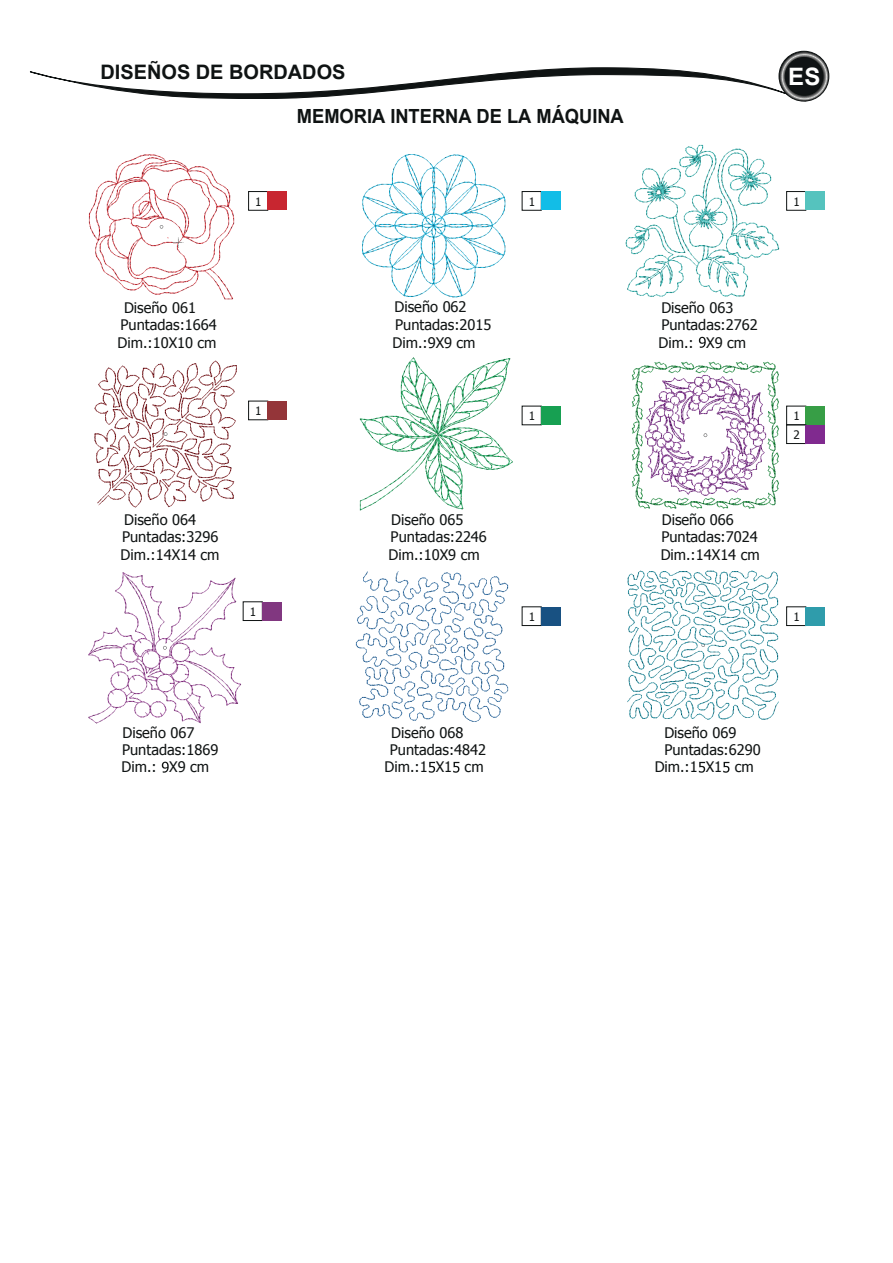
<style>
.page{position:relative;width:893px;height:1263px;background:#fff}
.page>*{position:absolute;margin:0;border:0;box-sizing:border-box;transform-origin:0 0}
.t1{font:700 24px "Arial";color:#fff}
.t2{font:700 19.95px "Arial";color:#0f1313}
.t3{font:700 19.5px "Arial";color:#0f1313;scale:.94 1}
.t4{font:14.55px/17.7px "Tahoma";color:#0f1313}
.t5{font:11.7px/18.8px "Tahoma";color:#0f1313}
</style>
<div class="page">
<img style="left:627px;top:570px;width:152px;height:150px">
<img style="left:355px;top:571px;width:154px;height:151px">
<img style="left:88px;top:572px;width:163px;height:152px">
<img style="left:631px;top:361px;width:160px;height:148px">
<img style="left:359px;top:357px;width:154px;height:154px">
<img style="left:94px;top:360px;width:143px;height:148px">
<img style="left:625px;top:144px;width:155px;height:153px">
<img style="left:362px;top:154px;width:144px;height:144px">
<img style="left:88px;top:154px;width:164px;height:146px">
<svg style="left:699px;top:337px;width:7px;height:11px"></svg>
<svg style="left:161px;top:761px;width:8px;height:12px"></svg>
<svg style="left:429px;top:762px;width:6px;height:11px"></svg>
<svg style="left:453px;top:762px;width:6px;height:11px"></svg>
<svg style="left:699px;top:762px;width:6px;height:11px"></svg>
<svg style="left:723px;top:762px;width:6px;height:11px"></svg>
<div style="left:248px;top:191px;width:20px;height:19px;border:1px solid #0f1313"></div>
<div style="left:268px;top:192px;width:19px;height:18px;background:#c82630"></div>
<div style="left:268px;top:401px;width:19px;height:19px;background:#943539"></div>
<div style="left:262px;top:602px;width:19px;height:18px;background:#813780"></div>
<div style="left:541px;top:607px;width:19px;height:18px;background:#185182"></div>
<div style="left:786px;top:607px;width:20px;height:19px;border:1px solid #0f1313"></div>
<div style="left:806px;top:607px;width:19px;height:18px;background:#2f9cab"></div>
<div style="left:541px;top:406px;width:19px;height:19px;background:#17a052"></div>
<div style="left:786px;top:406px;width:20px;height:19px;border:1px solid #0f1313"></div>
<div style="left:806px;top:406px;width:19px;height:19px;background:#379e46"></div>
<div style="left:786px;top:425px;width:20px;height:19px;border:1px solid #0f1313"></div>
<div style="left:806px;top:425px;width:19px;height:18px;background:#802a8f"></div>
<div style="left:541px;top:192px;width:19px;height:18px;background:#12bde7"></div>
<div style="left:786px;top:191px;width:20px;height:19px;border:1px solid #0f1313"></div>
<div style="left:806px;top:192px;width:19px;height:18px;background:#55c3be"></div>
<svg style="left:30px;top:51px;width:799px;height:51px"></svg>
<h2 class="t2" style="left:100px;top:59px;width:246px">DISEÑOS DE BORDADOS</h2>
<h3 class="t3" style="left:297px;top:103px;width:349px">MEMORIA INTERNA DE LA MÁQUINA</h3>
<h1 class="t1" style="left:788px;top:61px;width:34px">ES</h1>
<p class="t4" style="left:124px;top:298px;width:74px">Diseño 061</p>
<p class="t5" style="left:255px;top:192px;width:8px">1</p>
<p class="t5" style="left:529px;top:192px;width:8px">1</p>
<p class="t5" style="left:793px;top:192px;width:8px">1</p>
<p class="t4" style="left:394px;top:298px;width:74px">Diseño 062</p>
<p class="t4" style="left:661px;top:298px;width:74px">Diseño 063</p>
<p class="t4" style="left:121px;top:315px;width:98px">Puntadas:1664</p>
<p class="t4" style="left:395px;top:315px;width:98px">Puntadas:2015</p>
<p class="t4" style="left:118px;top:333px;width:100px">Dim.:10X10 cm</p>
<p class="t4" style="left:393px;top:333px;width:85px">Dim.:9X9 cm</p>
<p class="t5" style="left:255px;top:401px;width:8px">1</p>
<p class="t4" style="left:659px;top:315px;width:100px">Puntadas:2762<br>Dim.: X9 cm</p>
<p class="t5" style="left:529px;top:406px;width:8px">1</p>
<p class="t5" style="left:793px;top:406px;width:8px">1<br>2</p>
<p class="t4" style="left:124px;top:510px;width:74px">Diseño 064</p>
<p class="t4" style="left:391px;top:510px;width:74px">Diseño 065</p>
<p class="t4" style="left:662px;top:510px;width:74px">Diseño 066</p>
<p class="t4" style="left:121px;top:527px;width:100px">Puntadas:3296<br>Dim.:14X14 cm</p>
<p class="t4" style="left:389px;top:527px;width:100px">Puntadas:2246<br>Dim.:10X9 cm</p>
<p class="t4" style="left:661px;top:527px;width:101px">Puntadas:7024<br>Dim.:14X14 cm</p>
<p class="t4" style="left:122px;top:723px;width:74px">Diseño 067</p>
<p class="t5" style="left:250px;top:602px;width:8px">1</p>
<p class="t5" style="left:529px;top:607px;width:8px">1</p>
<p class="t5" style="left:793px;top:607px;width:8px">1</p>
<p class="t4" style="left:391px;top:723px;width:74px">Diseño 068</p>
<p class="t4" style="left:664px;top:723px;width:74px">Diseño 069</p>
<p class="t4" style="left:122px;top:740px;width:98px">Puntadas:1869</p>
<p class="t4" style="left:390px;top:740px;width:98px">Puntadas:4842</p>
<p class="t4" style="left:122px;top:758px;width:89px">Dim.: X9 cm</p>
<p class="t4" style="left:385px;top:758px;width:100px">Dim.:1 X1 cm</p>
<p class="t4" style="left:655px;top:740px;width:107px;text-indent:10px">Puntadas:6290<br>Dim.:1 X1 cm</p>
</div>
